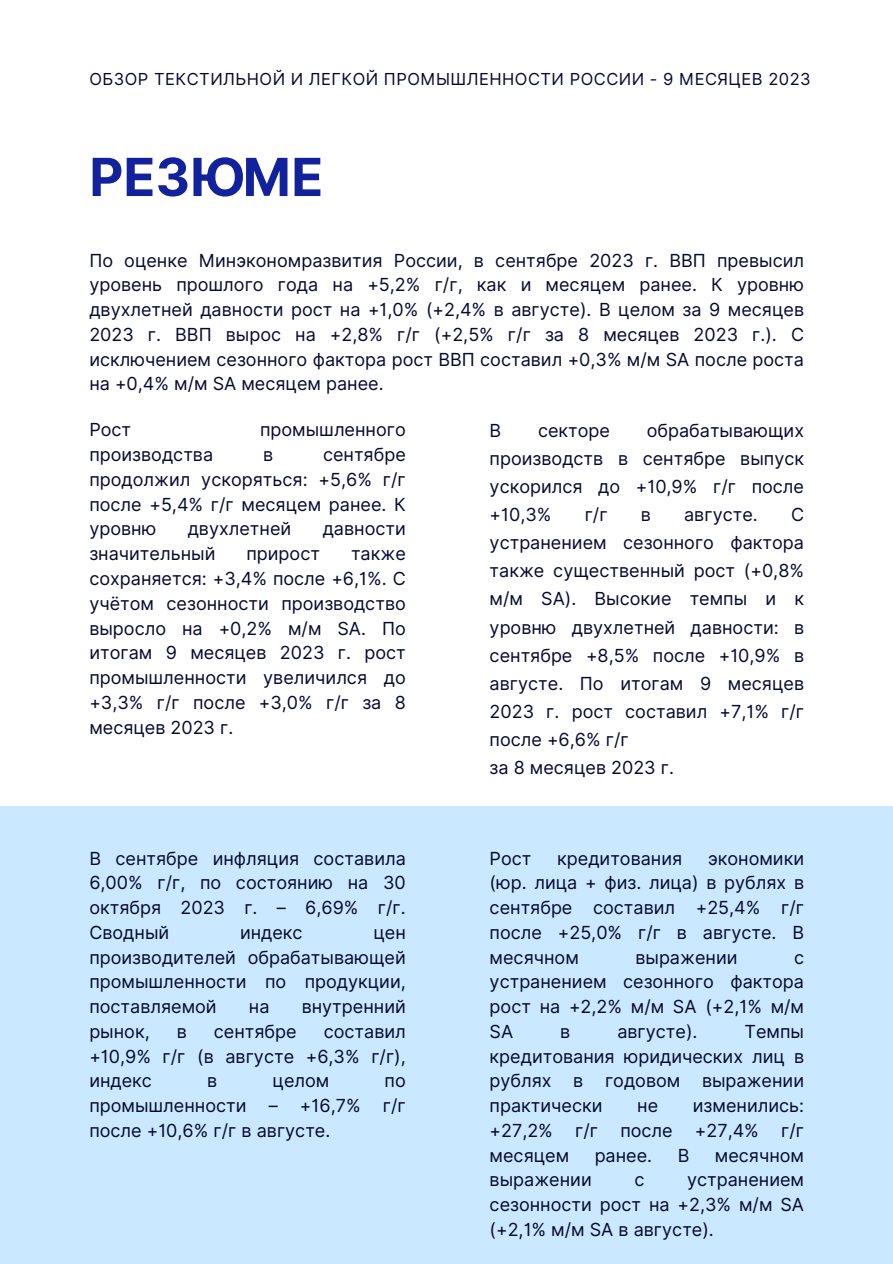
<style>
.page{position:relative;width:893px;height:1264px;background:#fff}
.page>*{position:absolute;margin:0;border:0;box-sizing:border-box;transform-origin:0 0}
.t1{font:700 52.5px "Inter";color:#12229d}
.t2{font:18px/24.8px "Inter";color:#050a30;text-align:justify}
.t3{font:16.5px "Inter";letter-spacing:.03em;color:#050a30}
</style>
<div class="page">
<div style="left:0;top:806px;width:892px;height:457px;background:#cae8ff"></div>
<p class="t3" style="left:89px;top:69px;width:722px">ОБЗОР ТЕКСТИЛЬНОЙ И ЛЕГКОЙ ПРОМЫШЛЕННОСТИ РОССИИ - 9 МЕСЯЦЕВ 2023</p>
<h1 class="t1" style="left:89px;top:145px;width:235px">РЕЗЮМЕ</h1>
<p class="t2" style="left:89px;top:248px;width:716px">По оценке Минэкономразвития России, в сентябре 2023 г. ВВП превысил уровень прошлого года на +5,2% г/г, как и месяцем ранее. К уровню двухлетней давности рост на +1,0% (+2,4% в августе). В целом за 9 месяцев 2023 г. ВВП вырос на +2,8% г/г (+2,5% г/г за 8 месяцев 2023 г.). С исключением сезонного фактора рост ВВП составил +0,3% м/м SA после роста на +0,4% м/м SA месяцем ранее.</p>
<p class="t2" style="left:489px;top:417px;width:13px">В</p>
<p class="t2" style="left:538px;top:417px;width:73px">секторе</p>
<p class="t2" style="left:489px;top:416px;width:316px;line-height:28.2px;text-indent:157px">обрабатывающих производств в сентябре выпуск ускорился до +10,9% г/г после +10,3%</p>
<p class="t2" style="left:89px;top:417px;width:43px">Рост</p>
<p class="t2" style="left:260px;top:417px;width:147px">промышленного</p>
<p class="t2" style="left:89px;top:442px;width:125px">производства</p>
<p class="t2" style="left:263px;top:442px;width:12px">в</p>
<p class="t2" style="left:89px;top:442px;width:318px;text-indent:234px">сентябре продолжил ускоряться: +5,6% г/г после +5,4% г/г месяцем ранее. К уровню</p>
<p class="t2" style="left:584px;top:502px;width:24px">г/г</p>
<p class="t2" style="left:640px;top:502px;width:12px">в</p>
<p class="t2" style="left:684px;top:502px;width:75px">августе.</p>
<p class="t2" style="left:489px;top:500px;width:316px;line-height:28.2px;text-align:left;text-indent:301px">С устранением сезонного фактора также существенный рост (+0,8% м/м SA). Высокие темпы и к уровню двухлетней давности: в сентябре +8,5% после +10,9% в августе. По итогам 9 месяцев<br>2023 г. рост составил +7,1% г/г после +6,6% г/г<br>за 8 месяцев 2023 г.</p>
<p class="t2" style="left:188px;top:516px;width:105px">двухлетней</p>
<p class="t2" style="left:323px;top:516px;width:85px">давности</p>
<p class="t2" style="left:89px;top:541px;width:127px">значительный</p>
<p class="t2" style="left:246px;top:541px;width:75px">прирост</p>
<p class="t2" style="left:89px;top:541px;width:318px;text-indent:262px">также сохраняется: +3,4% после +6,1%. С учётом сезонности производство выросло на +0,2% м/м SA. По итогам 9 месяцев 2023 г. рост промышленности увеличился до +3,3% г/г после +3,0% г/г за 8 месяцев 2023 г.</p>
<p class="t2" style="left:89px;top:845px;width:318px">В сентябре инфляция составила 6,00% г/г, по состоянию на 30 октября 2023 г. – 6,69% г/г.<br>Сводный</p>
<p class="t2" style="left:89px;top:919px;width:318px;text-indent:284px">цен производителей обрабатывающей промышленности по продукции, поставляемой</p>
<p class="t2" style="left:240px;top:919px;width:64px">индекс</p>
<p class="t2" style="left:249px;top:994px;width:22px">на</p>
<p class="t2" style="left:301px;top:994px;width:106px">внутренний</p>
<p class="t2" style="left:89px;top:1018px;width:62px">рынок,</p>
<p class="t2" style="left:177px;top:1018px;width:12px">в</p>
<p class="t2" style="left:214px;top:1018px;width:84px">сентябре</p>
<p class="t2" style="left:89px;top:1018px;width:318px;text-indent:234px">составил +10,9% г/г (в августе +6,3% г/г), индекс</p>
<p class="t2" style="left:89px;top:1068px;width:318px;text-indent:295px">по промышленности – +16,7% г/г после +10,6% г/г в августе.</p>
<p class="t2" style="left:207px;top:1068px;width:12px">в</p>
<p class="t2" style="left:272px;top:1068px;width:58px">целом</p>
<p class="t2" style="left:489px;top:845px;width:43px">Рост</p>
<p class="t2" style="left:557px;top:845px;width:127px">кредитования</p>
<p class="t2" style="left:489px;top:845px;width:316px;text-indent:218px">экономики (юр. лица + физ. лица) в рублях в сентябре составил +25,4% г/г после +25,0% г/г в августе. В месячном</p>
<p class="t2" style="left:489px;top:944px;width:316px;text-indent:304px">с устранением сезонного фактора рост на +2,2% м/м SA (+2,1% м/м SA</p>
<p class="t2" style="left:635px;top:944px;width:104px">выражении</p>
<p class="t2" style="left:560px;top:1018px;width:12px">в</p>
<p class="t2" style="left:617px;top:1018px;width:82px">августе).</p>
<p class="t2" style="left:489px;top:1018px;width:316px;text-indent:255px">Темпы кредитования юридических лиц в рублях в годовом выражении практически</p>
<p class="t2" style="left:489px;top:1093px;width:316px;text-indent:203px">изменились: +27,2% г/г после +27,4% г/г месяцем</p>
<p class="t2" style="left:637px;top:1093px;width:22px">не</p>
<p class="t2" style="left:594px;top:1142px;width:59px">ранее.</p>
<p class="t2" style="left:677px;top:1142px;width:13px">В</p>
<p class="t2" style="left:714px;top:1142px;width:91px">месячном</p>
<p class="t2" style="left:489px;top:1167px;width:316px;text-indent:197px">устранением сезонности рост на +2,3% м/м SA (+2,1% м/м SA в августе).</p>
<p class="t2" style="left:489px;top:1167px;width:104px">выражении</p>
<p class="t2" style="left:634px;top:1167px;width:12px">с</p>
</div>
